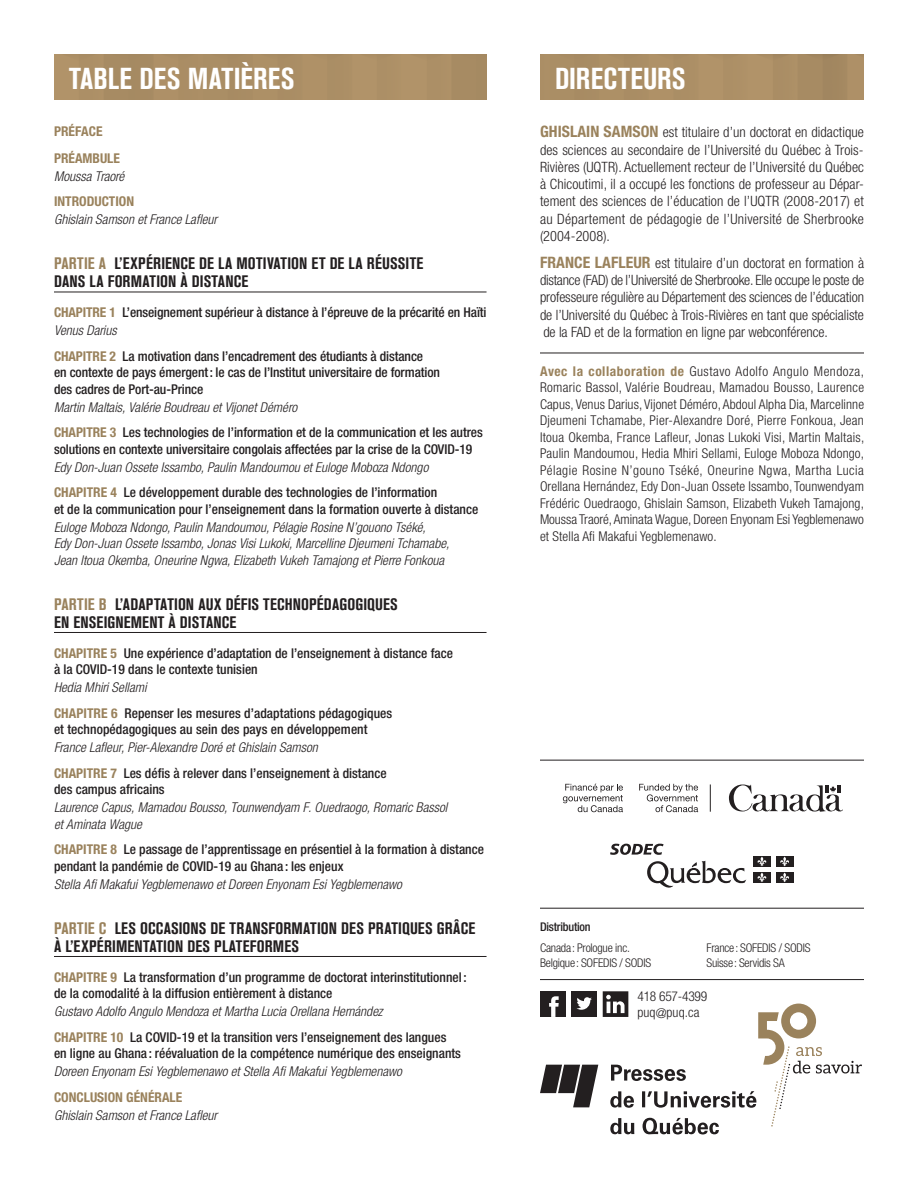
<style>
.page{position:relative;width:918px;height:1188px;background:#fff}
.page>*{position:absolute;margin:0;border:0;box-sizing:border-box;transform-origin:0 0}
._1_Fiche_Titre_verso{font:700 condensed 30px "Akzidenz Grotesk BE";letter-spacing:.01em;color:#fff}
._2_Fiche_Niv1-verso{font:700 condensed 16.5px/18px "Akzidenz Grotesk BE";letter-spacing:.01em;color:#231f20}
._7_Fiche_bios_auteur{font:300 condensed 14.25px/17.2px "Helvetica Neue";letter-spacing:.005em;color:#231f20;text-align:justify}
._3_Fiche_Niv2-verso{font:500 condensed 13.5px/16.5px "Helvetica Neue";color:#231f20}
._6_Fiche_auteurs-ver{font:italic 300 condensed 13.5px/16.5px "Helvetica Neue";letter-spacing:.005em;color:#231f20}
._8_Fiche_collaborati{font:300 condensed 13.5px/16.5px "Helvetica Neue";letter-spacing:.005em;color:#231f20;text-align:justify}
._3_Fiche_Niv2-verso-2{font:700 condensed 13.5px "Helvetica Neue";color:#9a825c}
._8_Fiche_collaborati-2{font:300 condensed 13.5px/15.9px "Helvetica Neue";letter-spacing:-.02em;color:#231f20}
.t1{font:300 condensed 12px/15px "Helvetica Neue";letter-spacing:-.02em;color:#231f20}
.t2{font:500 condensed 12px "Helvetica Neue";letter-spacing:-.02em;color:#231f20}
.s1{color:#9a825c}
.s2{font-weight:700;color:#9a825c}
.s3{font-weight:700;font-size:15.75px;color:#9a825c}
</style>
<div class="page">
<div style="left:54px;top:55px;width:433px;height:45px;background:#ac8f66"></div>
<div style="left:540px;top:55px;width:324px;height:45px;background:#ab8e65"></div>
<hr style="left:540px;top:979px;width:324px;height:1px;background:#231f20">
<svg style="left:540px;top:991px;width:322px;height:143px"></svg>
<hr style="left:540px;top:908px;width:324px;height:1px;background:#231f20">
<hr style="left:540px;top:760px;width:324px;height:1px;background:#231f20">
<svg style="left:729px;top:784px;width:114px;height:28px"></svg>
<svg style="left:563px;top:784px;width:60px;height:28px"></svg>
<svg style="left:639px;top:784px;width:59px;height:28px"></svg>
<svg style="left:710px;top:784px;width:1px;height:28px"></svg>
<svg style="left:647px;top:861px;width:99px;height:27px"></svg>
<div style="left:753px;top:856px;width:18px;height:11px;background:#231f20"></div>
<svg style="left:757px;top:857px;width:10px;height:9px"></svg>
<div style="left:776px;top:856px;width:17px;height:11px;background:#231f20"></div>
<svg style="left:780px;top:857px;width:9px;height:9px"></svg>
<div style="left:753px;top:872px;width:18px;height:11px;background:#231f20"></div>
<svg style="left:757px;top:873px;width:10px;height:9px"></svg>
<div style="left:776px;top:872px;width:17px;height:11px;background:#231f20"></div>
<svg style="left:780px;top:873px;width:9px;height:9px"></svg>
<svg style="left:610px;top:844px;width:54px;height:11px"></svg>
<hr style="left:540px;top:353px;width:324px;height:1px;background:#231f20">
<hr style="left:54px;top:292px;width:433px;height:1px;background:#231f20">
<hr style="left:54px;top:632px;width:433px;height:1px;background:#231f20">
<hr style="left:54px;top:956px;width:433px;height:1px;background:#231f20">
<h1 class="_1_Fiche_Titre_verso" style="left:69px;top:61px;width:227px">TABLE DES MATIÈRES</h1>
<p class="_3_Fiche_Niv2-verso-2" style="left:54px;top:123px;width:50px">PRÉFACE</p>
<p class="_3_Fiche_Niv2-verso-2" style="left:54px;top:150px;width:68px">PRÉAMBULE</p>
<p class="_6_Fiche_auteurs-ver" style="left:54px;top:167px;width:72px">Moussa Traoré</p>
<p class="_3_Fiche_Niv2-verso-2" style="left:54px;top:193px;width:82px">INTRODUCTION</p>
<p class="_6_Fiche_auteurs-ver" style="left:54px;top:211px;width:165px">Ghislain Samson et France Lafleur</p>
<p class="_2_Fiche_Niv1-verso" style="left:54px;top:255px;width:371px"><span class="s1">PARTIE A</span> L’EXPÉRIENCE DE LA MOTIVATION ET DE LA RÉUSSITE<br>DANS LA FORMATION À DISTANCE</p>
<p class="_3_Fiche_Niv2-verso" style="left:54px;top:304px;width:434px"><span class="s2">CHAPITRE 1</span> L’enseignement supérieur à distance à l’épreuve de la précarité en Haïti</p>
<p class="_6_Fiche_auteurs-ver" style="left:54px;top:322px;width:64px">Venus Darius</p>
<p class="_3_Fiche_Niv2-verso" style="left:54px;top:347px;width:388px"><span class="s2">CHAPITRE 2</span> La motivation dans l’encadrement des étudiants à distance<br>en contexte de pays émergent: le cas de l’Institut universitaire de formation des cadres de Port-au-Prince</p>
<p class="_6_Fiche_auteurs-ver" style="left:54px;top:398px;width:245px">Martin Maltais, Valérie Boudreau et Vijonet Déméro</p>
<p class="_3_Fiche_Niv2-verso" style="left:54px;top:424px;width:430px"><span class="s2">CHAPITRE 3</span> Les technologies de l’information et de la communication et les autres solutions en contexte universitaire congolais affectées par la crise de la COVID-19</p>
<p class="_6_Fiche_auteurs-ver" style="left:54px;top:458px;width:376px">Edy Don-Juan Ossete Issambo, Paulin Mandoumou et Euloge Moboza Ndongo</p>
<p class="_3_Fiche_Niv2-verso" style="left:54px;top:484px;width:426px"><span class="s2">CHAPITRE 4</span> Le développement durable des technologies de l’information<br>et de la communication pour l’enseignement dans la formation ouverte à distance</p>
<p class="_6_Fiche_auteurs-ver" style="left:54px;top:518px;width:397px">Euloge Moboza Ndongo, Paulin Mandoumou, Pélagie Rosine N’gouono Tséké,<br>Edy Don-Juan Ossete Issambo, Jonas Visi Lukoki, Marcelline Djeumeni Tchamabe,<br>Jean Itoua Okemba, Oneurine Ngwa, Elizabeth Vukeh Tamajong et Pierre Fonkoua</p>
<p class="_2_Fiche_Niv1-verso" style="left:54px;top:595px;width:345px"><span class="s1">PARTIE B</span> L’ADAPTATION AUX DÉFIS TECHNOPÉDAGOGIQUES<br>EN ENSEIGNEMENT À DISTANCE</p>
<p class="_3_Fiche_Niv2-verso" style="left:54px;top:644px;width:400px"><span class="s2">CHAPITRE 5</span> Une expérience d’adaptation de l’enseignement à distance face à la COVID-19 dans le contexte tunisien</p>
<p class="_6_Fiche_auteurs-ver" style="left:54px;top:679px;width:94px">Hedia Mhiri Sellami</p>
<p class="_3_Fiche_Niv2-verso" style="left:54px;top:704px;width:340px"><span class="s2">CHAPITRE 6</span> Repenser les mesures d’adaptations pédagogiques et technopédagogiques au sein des pays en développement</p>
<p class="_6_Fiche_auteurs-ver" style="left:54px;top:739px;width:265px">France Lafleur, Pier-Alexandre Doré et Ghislain Samson</p>
<p class="_3_Fiche_Niv2-verso" style="left:54px;top:764px;width:334px"><span class="s2">CHAPITRE 7</span> Les défis à relever dans l’enseignement à distance des campus africains</p>
<p class="_6_Fiche_auteurs-ver" style="left:54px;top:799px;width:395px">Laurence Capus, Mamadou Bousso, Tounwendyam F. Ouedraogo, Romaric Bassol et Aminata Wague</p>
<p class="_3_Fiche_Niv2-verso" style="left:54px;top:841px;width:432px"><span class="s2">CHAPITRE 8</span> Le passage de l’apprentissage en présentiel à la formation à distance pendant la pandémie de COVID-19 au Ghana : les enjeux</p>
<p class="_6_Fiche_auteurs-ver" style="left:54px;top:875px;width:349px">Stella Afi Makafui Yegblemenawo et Doreen Enyonam Esi Yegblemenawo</p>
<p class="_2_Fiche_Niv1-verso" style="left:54px;top:919px;width:423px"><span class="s1">PARTIE C</span> LES OCCASIONS DE TRANSFORMATION DES PRATIQUES GRÂCE<br>À L’EXPÉRIMENTATION DES PLATEFORMES</p>
<p class="_3_Fiche_Niv2-verso" style="left:54px;top:968px;width:414px"><span class="s2">CHAPITRE 9</span> La transformation d’un programme de doctorat interinstitutionnel : de la comodalité à la diffusion entièrement à distance</p>
<p class="_6_Fiche_auteurs-ver" style="left:54px;top:1003px;width:330px">Gustavo Adolfo Angulo Mendoza et Martha Lucia Orellana Hernández</p>
<p class="_3_Fiche_Niv2-verso" style="left:54px;top:1028px;width:409px"><span class="s2">CHAPITRE 10</span> La COVID-19 et la transition vers l’enseignement des langues en ligne au Ghana : réévaluation de la compétence numérique des enseignants</p>
<p class="_6_Fiche_auteurs-ver" style="left:54px;top:1063px;width:349px">Doreen Enyonam Esi Yegblemenawo et Stella Afi Makafui Yegblemenawo</p>
<p class="_3_Fiche_Niv2-verso-2" style="left:54px;top:1089px;width:130px">CONCLUSION GÉNÉRALE</p>
<p class="_6_Fiche_auteurs-ver" style="left:54px;top:1106px;width:165px">Ghislain Samson et France Lafleur</p>
<p class="_1_Fiche_Titre_verso" style="left:555px;top:61px;width:132px">DIRECTEURS</p>
<p class="_7_Fiche_bios_auteur" style="left:540px;top:124px;width:326px"><span class="s3">GHISLAIN SAMSON</span> est titulaire d’un doctorat en didactique des sciences au secondaire de l’Université du Québec à Trois-Rivières (UQTR). Actuellement recteur de l’Université du Québec à Chicoutimi, il a occupé les fonctions de professeur au Dépar&shy;tement des sciences de l’éducation de l’UQTR (2008-2017) et au Département de pédagogie de l’Université de Sherbrooke (2004-2008).</p>
<p class="_7_Fiche_bios_auteur" style="left:540px;top:254px;width:326px"><span class="s3">FRANCE LAFLEUR</span> est titulaire d’un doctorat en formation à distance (FAD) de l’Université de Sherbrooke. Elle occupe le poste de professeure régulière au Département des sciences de l’éducation de l’Université du Québec à Trois-Rivières en tant que spécialiste de la FAD et de la formation en ligne par webconférence.</p>
<p class="_8_Fiche_collaborati" style="left:540px;top:363px;width:326px"><span class="s2">Avec la collaboration de</span> Gustavo Adolfo Angulo Mendoza, Romaric Bassol, Valérie Boudreau, Mamadou Bousso, Laurence Capus, Venus Darius, Vijonet Déméro, Abdoul Alpha Dia, Marcelinne Djeumeni Tchamabe, Pier-Alexandre Doré, Pierre Fonkoua, Jean Itoua Okemba, France Lafleur, Jonas Lukoki Visi, Martin Maltais, Paulin Mandoumou, Hedia Mhiri Sellami, Euloge Moboza Ndongo, Pélagie Rosine N’gouno Tséké, Oneurine Ngwa, Martha Lucia Orellana Hernández, Edy Don-Juan Ossete Issambo, Tounwendyam Frédéric Ouedraogo, Ghislain Samson, Elizabeth Vukeh Tamajong, Moussa Traoré, Aminata Wague, Doreen Enyonam Esi Yegblemenawo et Stella Afi Makafui Yegblemenawo.</p>
<p class="t2" style="left:540px;top:919px;width:52px">Distribution</p>
<p class="t1" style="left:540px;top:940px;width:113px">Canada: Prologue inc.<br>Belgique: SOFEDIS / SODIS</p>
<p class="t1" style="left:706px;top:940px;width:105px">France: SOFEDIS / SODIS<br>Suisse: Servidis SA</p>
<p class="_8_Fiche_collaborati-2" style="left:637px;top:988px;width:71px">418 657-4399 puq@puq.ca</p>
</div>
